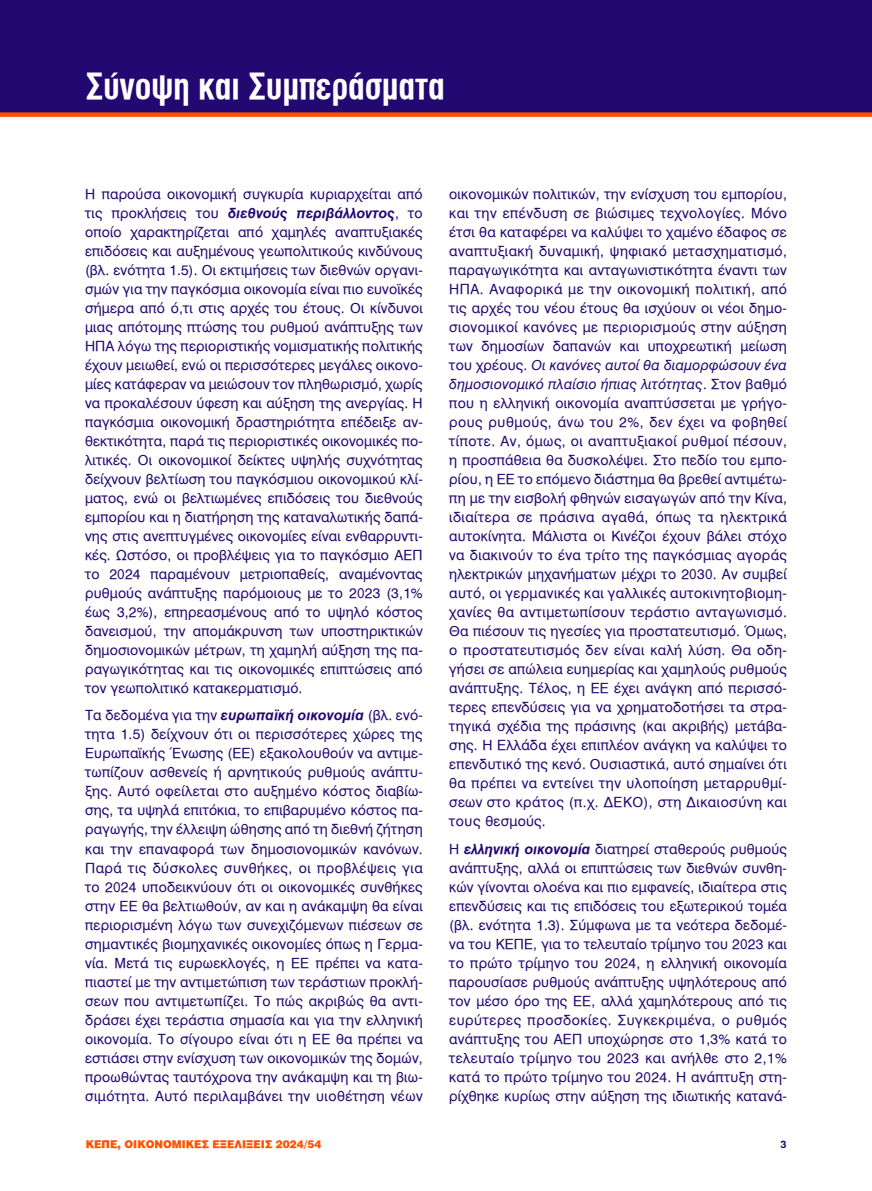
<style>
.page{position:relative;width:872px;height:1191px;background:#fff}
.page>*{position:absolute;margin:0;border:0;box-sizing:border-box;transform-origin:0 0}
.t1{font:36px "UB Helvetica Cond Bold";letter-spacing:-.01em;color:#fff}
.t2{font:13.8px/19px "UB Helvetica";letter-spacing:.015em;color:#230871;text-align:justify}
.t3{font:13.8px/19px "UB Helvetica Italic";letter-spacing:.015em;color:#230871}
.t4{font:italic 13.8px "UB Helvetica Bold";letter-spacing:.01em;color:#230871}
.t5{font:900 10.5px "UB Helvetica";color:#ff5100}
.t6{font:10.5px "UB Helvetica Bold";color:#230871}
.s1{font-family:"UB Helvetica";font-style:normal}
.s2{font-family:"UB Helvetica Bold";font-style:italic}
.s3{font-family:"UB Helvetica"}
</style>
<div class="page">
<div style="left:0;top:0;width:872px;height:113px;background:#230871"></div>
<div style="left:0;top:112px;width:872px;height:5px;background:#ff5100"></div>
<h1 class="t1" style="left:85px;top:66px;width:362px">Σύνοψη και Συμπεράσματα</h1>
<p class="t2" style="left:85px;top:184px;width:339px">Η παρούσα οικονομική συγκυρία κυριαρχείται από</p>
<p class="t4" style="left:85px;top:205px;width:339px"><span class="s1">τις προκλήσεις του</span> διεθνούς περιβάλλοντος<span class="s1">, το</span></p>
<p class="t2" style="left:85px;top:222px;width:339px">οποίο χαρακτηρίζεται από χαμηλές αναπτυξιακές επιδόσεις και αυξημένους γεωπολιτικούς κινδύνους (βλ. ενότητα 1.5). Οι εκτιμήσεις των διεθνών οργανι&shy;σμών για την παγκόσμια οικονομία είναι πιο ευνοϊκές σήμερα από ό,τι στις αρχές του έτους. Οι κίνδυνοι μιας απότομης πτώσης του ρυθμού ανάπτυξης των ΗΠΑ λόγω της περιοριστικής νομισματικής πολιτικής έχουν μειωθεί, ενώ οι περισσότερες μεγάλες οικονο&shy;μίες κατάφεραν να μειώσουν τον πληθωρισμό, χωρίς να προκαλέσουν ύφεση και αύξηση της ανεργίας. Η παγκόσμια οικονομική δραστηριότητα επέδειξε αν&shy;θεκτικότητα, παρά τις περιοριστικές οικονομικές πο&shy;λιτικές. Οι οικονομικοί δείκτες υψηλής συχνότητας δείχνουν βελτίωση του παγκόσμιου οικονομικού κλί&shy;ματος, ενώ οι βελτιωμένες επιδόσεις του διεθνούς εμπορίου και η διατήρηση της καταναλωτικής δαπά&shy;νης στις ανεπτυγμένες οικονομίες είναι ενθαρρυντι&shy;κές. Ωστόσο, οι προβλέψεις για το παγκόσμιο ΑΕΠ το 2024 παραμένουν μετριοπαθείς, αναμένοντας ρυθμούς ανάπτυξης παρόμοιους με το 2023 (3,1% έως 3,2%), επηρεασμένους από το υψηλό κόστος δανεισμού, την απομάκρυνση των υποστηρικτικών δημοσιονομικών μέτρων, τη χαμηλή αύξηση της πα&shy;ραγωγικότητας και τις οικονομικές επιπτώσεις από τον γεωπολιτικό κατακερματισμό.</p>
<p class="t2" style="left:85px;top:706px;width:339px">Τα δεδομένα για την <span class="s2">ευρωπαϊκή οικονομία</span> (βλ. ενό&shy;τητα 1.5) δείχνουν ότι οι περισσότερες χώρες της Ευρωπαϊκής Ένωσης (ΕΕ) εξακολουθούν να αντιμε&shy;τωπίζουν ασθενείς ή αρνητικούς ρυθμούς ανάπτυ&shy;ξης. Αυτό οφείλεται στο αυξημένο κόστος διαβίω&shy;σης, τα υψηλά επιτόκια, το επιβαρυμένο κόστος πα&shy;ραγωγής, την έλλειψη ώθησης από τη διεθνή ζήτηση και την επαναφορά των δημοσιονομικών κανόνων.<br>Παρά τις δύσκολες συνθήκες, οι προβλέψεις για το 2024 υποδεικνύουν ότι οι οικονομικές συνθήκες στην ΕΕ θα βελτιωθούν, αν και η ανάκαμψη θα είναι περιορισμένη λόγω των συνεχιζόμενων πιέσεων σε σημαντικές βιομηχανικές οικονομίες όπως η Γερμα&shy;νία. Μετά τις ευρωεκλογές, η ΕΕ πρέπει να κατα&shy;πιαστεί με την αντιμετώπιση των τεράστιων προκλή&shy;σεων που αντιμετωπίζει. Το πώς ακριβώς θα αντι&shy;δράσει έχει τεράστια σημασία και για την ελληνική οικονομία. Το σίγουρο είναι ότι η ΕΕ θα πρέπει να εστιάσει στην ενίσχυση των οικονομικών της δομών, προωθώντας ταυτόχρονα την ανάκαμψη και τη βιω&shy;σιμότητα. Αυτό περιλαμβάνει την υιοθέτηση νέων</p>
<p class="t2" style="left:449px;top:184px;width:339px">οικονομικών πολιτικών, την ενίσχυση του εμπορίου, και την επένδυση σε βιώσιμες τεχνολογίες. Μόνο έτσι θα καταφέρει να καλύψει το χαμένο έδαφος σε αναπτυξιακή δυναμική, ψηφιακό μετασχηματισμό, παραγωγικότητα και ανταγωνιστικότητα έναντι των ΗΠΑ. Αναφορικά με την οικονομική πολιτική, από τις αρχές του νέου έτους θα ισχύουν οι νέοι δημο&shy;σιονομικοί κανόνες με περιορισμούς στην αύξηση των δημοσίων δαπανών και υποχρεωτική μείωση</p>
<p class="t3" style="left:449px;top:355px;width:339px"><span class="s3">του χρέους.</span> Οι κανόνες αυτοί θα διαμορφώσουν ένα δημοσιονομικό πλαίσιο ήπιας λιτότητας<span class="s3">. Στον βαθμό</span></p>
<p class="t2" style="left:449px;top:393px;width:339px">που η ελληνική οικονομία αναπτύσσεται με γρήγο&shy;ρους ρυθμούς, άνω του 2%, δεν έχει να φοβηθεί τίποτε. Αν, όμως, οι αναπτυξιακοί ρυθμοί πέσουν, η προσπάθεια θα δυσκολέψει. Στο πεδίο του εμπο&shy;ρίου, η ΕΕ το επόμενο διάστημα θα βρεθεί αντιμέτω&shy;πη με την εισβολή φθηνών εισαγωγών από την Κίνα, ιδιαίτερα σε πράσινα αγαθά, όπως τα ηλεκτρικά αυτοκίνητα. Μάλιστα οι Κινέζοι έχουν βάλει στόχο να διακινούν το ένα τρίτο της παγκόσμιας αγοράς ηλεκτρικών μηχανήματων μέχρι το 2030. Αν συμβεί αυτό, οι γερμανικές και γαλλικές αυτοκινητοβιομη&shy;χανίες θα αντιμετωπίσουν τεράστιο ανταγωνισμό.<br>Θα πιέσουν τις ηγεσίες για προστατευτισμό. Όμως, ο προστατευτισμός δεν είναι καλή λύση. Θα οδη&shy;γήσει σε απώλεια ευημερίας και χαμηλούς ρυθμούς ανάπτυξης. Τέλος, η ΕΕ έχει ανάγκη από περισσό&shy;τερες επενδύσεις για να χρηματοδοτήσει τα στρα&shy;τηγικά σχέδια της πράσινης (και ακριβής) μετάβα&shy;σης. Η Ελλάδα έχει επιπλέον ανάγκη να καλύψει το επενδυτικό της κενό. Ουσιαστικά, αυτό σημαίνει ότι θα πρέπει να εντείνει την υλοποίηση μεταρρυθμί&shy;σεων στο κράτος (π.χ. ΔΕΚΟ), στη Δικαιοσύνη και τους θεσμούς.</p>
<p class="t2" style="left:449px;top:839px;width:339px">Η <span class="s2">ελληνική οικονομία</span> διατηρεί σταθερούς ρυθμούς ανάπτυξης, αλλά οι επιπτώσεις των διεθνών συνθη&shy;κών γίνονται ολοένα και πιο εμφανείς, ιδιαίτερα στις επενδύσεις και τις επιδόσεις του εξωτερικού τομέα (βλ. ενότητα 1.3). Σύμφωνα με τα νεότερα δεδομέ&shy;να του ΚΕΠΕ, για το τελευταίο τρίμηνο του 2023 και το πρώτο τρίμηνο του 2024, η ελληνική οικονομία παρουσίασε ρυθμούς ανάπτυξης υψηλότερους από τον μέσο όρο της ΕΕ, αλλά χαμηλότερους από τις ευρύτερες προσδοκίες. Συγκεκριμένα, ο ρυθμός ανάπτυξης του ΑΕΠ υποχώρησε στο 1,3% κατά το τελευταίο τρίμηνο του 2023 και ανήλθε στο 2,1% κατά το πρώτο τρίμηνο του 2024. Η ανάπτυξη στη&shy;ρίχθηκε κυρίως στην αύξηση της ιδιωτικής κατανά-</p>
<p class="t5" style="left:86px;top:1138px;width:237px">ΚΕΠΕ, ΟΙΚΟΝΟΜΙΚΕΣ ΕΞΕΛΙΞΕΙΣ 2024/54</p>
<p class="t6" style="left:780px;top:1138px;width:8px">3</p>
</div>
